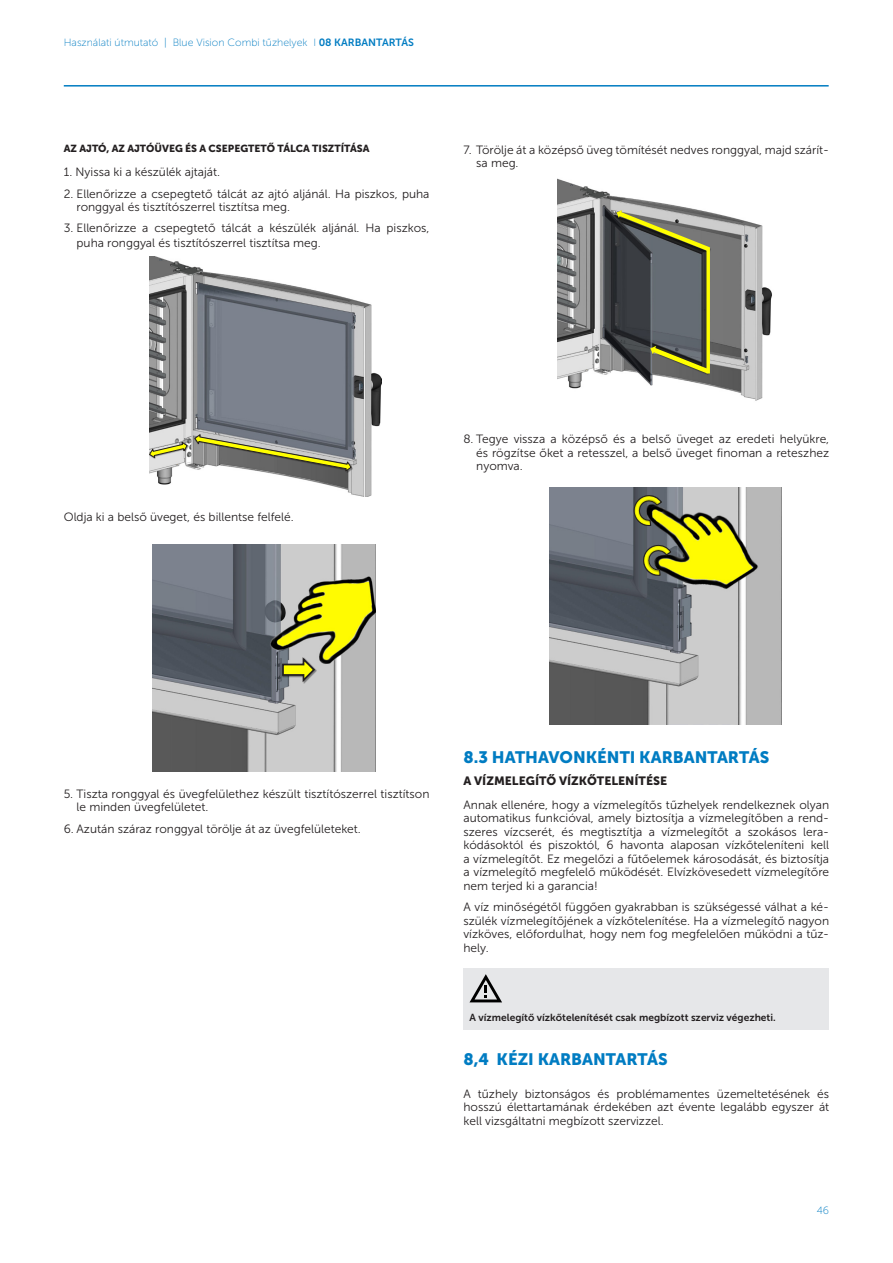
<style>
.page{position:relative;width:893px;height:1263px;background:#fff}
.page>*{position:absolute;margin:0;border:0;box-sizing:border-box;transform-origin:0 0}
.t1{font:16.5px "Museo Sans 900";color:#007cc2}
.Text{font:12px/13.5px "Museo Sans 300";color:#231f20}
.Text-2{font:12px "Museo Sans 900";color:#231f20}
.Zahlavi_zapati{font:10.5px "Museo Sans 100";color:#007cc2}
.Text-3{font:10.2px "Museo Sans 700";color:#231f20}
.Text-4{font:10.2px "Museo Sans 900";color:#231f20}
.s1{font-family:"Museo Sans 700"}
</style>
<div class="page">
<hr style="left:64px;top:85px;width:765px;height:2px;background:#007cc2">
<img style="left:150px;top:257px;width:231px;height:239px">
<img style="left:194px;top:434px;width:159px;height:39px">
<svg style="left:194px;top:433px;width:158px;height:39px;background:#8a8b77"></svg>
<img style="left:149px;top:441px;width:40px;height:19px">
<svg style="left:149px;top:441px;width:39px;height:18px"></svg>
<img style="left:152px;top:544px;width:223px;height:227px">
<img style="left:316px;top:657px;width:1px;height:27px">
<svg style="left:281px;top:655px;width:35px;height:29px"></svg>
<img style="left:558px;top:179px;width:214px;height:222px">
<img style="left:616px;top:210px;width:95px;height:43px">
<svg style="left:617px;top:210px;width:93px;height:41px;background:#7b7c63"></svg>
<img style="left:650px;top:345px;width:61px;height:30px">
<svg style="left:650px;top:346px;width:56px;height:27px;background:#737549"></svg>
<svg style="left:706px;top:247px;width:4px;height:126px"></svg>
<img style="left:549px;top:487px;width:233px;height:237px">
<svg style="left:642px;top:544px;width:30px;height:32px"></svg>
<svg style="left:633px;top:494px;width:29px;height:32px"></svg>
<div style="left:463px;top:968px;width:366px;height:61px;background:#e6e7e9"></div>
<svg style="left:469px;top:974px;width:33px;height:28px"></svg>
<p class="Zahlavi_zapati" style="left:64px;top:37px;width:352px">Használati útmutató | Blue Vision Combi tűzhelyek I <span class="s1">08 KARBANTARTÁS</span></p>
<p class="Text-4" style="left:64px;top:143px;width:307px">AZ AJTÓ, AZ AJTÓÜVEG ÉS A CSEPEGTETŐ TÁLCA TISZTÍTÁSA</p>
<p class="Text" style="left:64px;top:166px;width:158px">1. Nyissa ki a készülék ajtaját.</p>
<p class="Text" style="left:77px;top:187px;width:354px;text-indent:-13px">2. Ellenőrizze a csepegtető tálcát az ajtó aljánál. Ha piszkos, puha ronggyal és tisztítószerrel tisztítsa meg.</p>
<p class="Text" style="left:77px;top:221px;width:354px;line-height:14.4px;text-indent:-13px">3. Ellenőrizze a csepegtető tálcát a készülék aljánál. Ha piszkos, puha ronggyal és tisztítószerrel tisztítsa meg.</p>
<p class="Text" style="left:476px;top:143px;width:354px;text-indent:-13px">7. Törölje át a középső üveg tömítését nedves ronggyal, majd szárít&shy;sa meg.</p>
<p class="Text" style="left:64px;top:510px;width:231px">Oldja ki a belső üveget, és billentse felfelé.</p>
<p class="Text" style="left:476px;top:432px;width:354px;text-align:justify;text-indent:-13px">8. Tegye vissza a középső és a belső üveget az eredeti helyükre, és rögzítse őket a retesszel, a belső üveget finoman a reteszhez nyomva.</p>
<p class="Text" style="left:77px;top:787px;width:354px;text-indent:-13px">5. Tiszta ronggyal és üvegfelülethez készült tisztítószerrel tisztítson le minden üvegfelületet.</p>
<p class="Text" style="left:64px;top:822px;width:299px">6. Azután száraz ronggyal törölje át az üvegfelületeket.</p>
<h3 class="t1" style="left:463px;top:747px;width:307px">8.3 HATHAVONKÉNTI KARBANTARTÁS</h3>
<p class="Text-2" style="left:463px;top:774px;width:205px">A VÍZMELEGÍTŐ VÍZKŐTELENÍTÉSE</p>
<p class="Text" style="left:463px;top:798px;width:367px;text-align:justify">Annak ellenére, hogy a vízmelegítős tűzhelyek rendelkeznek olyan automatikus funkcióval, amely biztosítja a vízmelegítőben a rend&shy;szeres vízcserét, és megtisztítja a vízmelegítőt a szokásos lera&shy;kódásoktól és piszoktól, 6 havonta alaposan vízkőteleníteni kell a vízmelegítőt. Ez megelőzi a fűtőelemek károsodását, és biztosítja a vízmelegítő megfelelő működését. Elvízkövesedett vízmelegítőre nem terjed ki a garancia!</p>
<p class="Text" style="left:463px;top:900px;width:367px;text-align:justify">A víz minőségétől függően gyakrabban is szükségessé válhat a ké&shy;szülék vízmelegítőjének a vízkőtelenítése. Ha a vízmelegítő nagyon vízköves, előfordulhat, hogy nem fog megfelelően működni a tűz&shy;hely.</p>
<p class="Text-3" style="left:469px;top:1012px;width:308px">A vízmelegítő vízkőtelenítését csak megbízott szerviz végezheti.</p>
<h3 class="t1" style="left:463px;top:1049px;width:206px">8,4 KÉZI KARBANTARTÁS</h3>
<p class="Text" style="left:463px;top:1087px;width:367px;text-align:justify">A tűzhely biztonságos és problémamentes üzemeltetésének és hosszú élettartamának érdekében azt évente legalább egyszer át kell vizsgáltatni megbízott szervizzel.</p>
<p class="Zahlavi_zapati" style="left:817px;top:1204px;width:14px">46</p>
</div>
